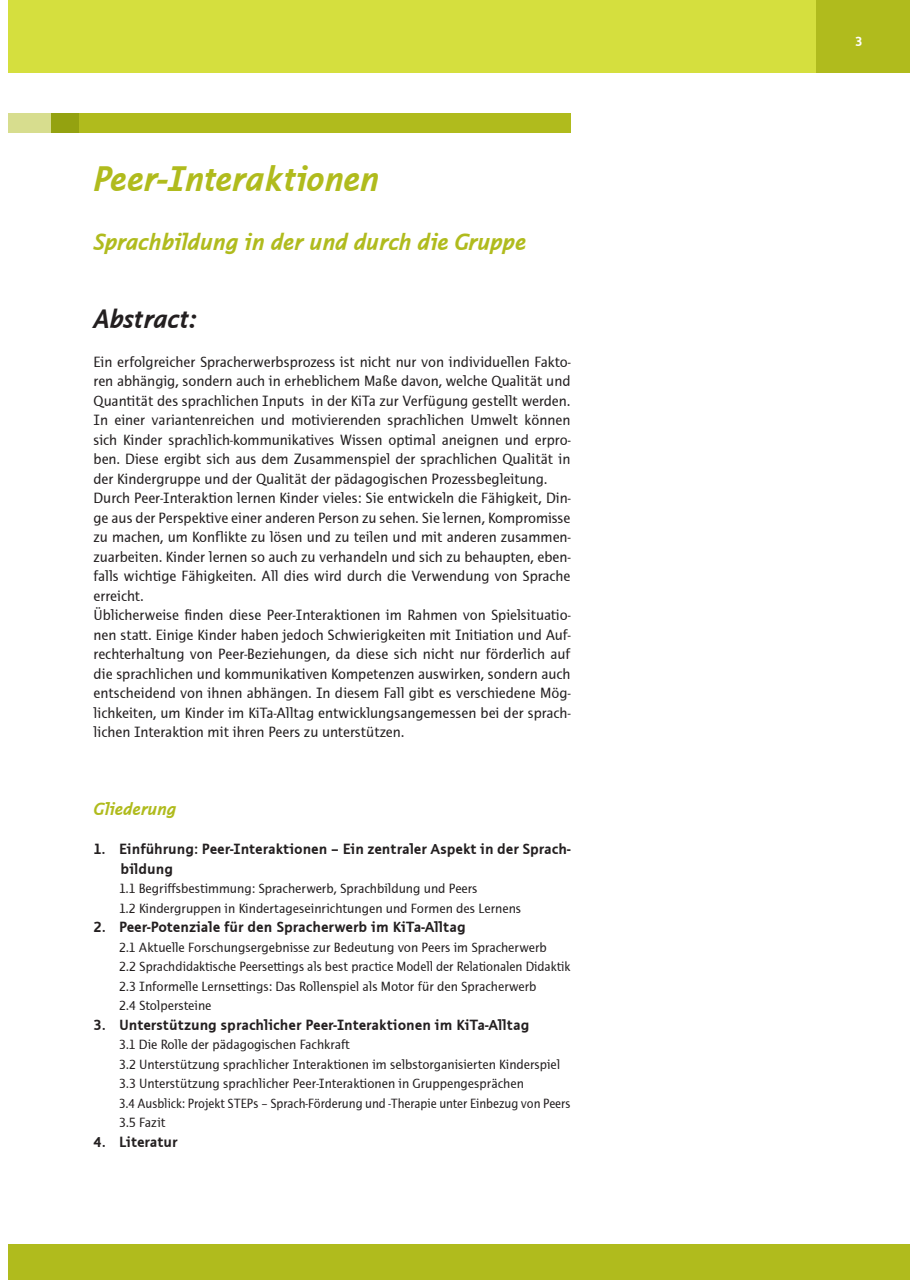
<style>
.page{position:relative;width:910px;height:1280px;background:#fff}
.page>*{position:absolute;margin:0;border:0;box-sizing:border-box;transform-origin:0 0}
.Headline_1{font:italic 700 36px "Thordis Sans EF";letter-spacing:-.015em;color:#b0bb1d}
.Headline_2{font:italic 700 27px "Thordis Sans EF";letter-spacing:-.015em;color:#231f20}
.Headline_1-2{font:italic 700 24px "Thordis Sans EF";letter-spacing:-.015em;color:#b0bb1d}
.Zwischenüberschrifte{font:italic 700 18px "Thordis Sans EF";letter-spacing:-.015em;color:#b0bb1d}
.Fließtext{font:15px/19.5px "Thordis Sans EF";color:#231f20;text-align:justify}
.Fließtext-2{font:700 15px/19.5px "Thordis Sans EF";color:#231f20}
.Fließtext-3{font:13.5px "Thordis Sans EF";color:#231f20}
.Fließtext-4{font:13.5px "Thordis Sans EF";color:#231f20;scale:.95 1}
.Seitenzahl{font:700 13.5px "Thordis Sans EF";color:#fff}
</style>
<div class="page">
<div style="left:9px;top:1244px;width:901px;height:36px;background:#b0bb1d"></div>
<div style="left:9px;top:0;width:901px;height:72px;background:#d5df3e"></div>
<div style="left:816px;top:0;width:94px;height:72px;background:#b0bb1d"></div>
<div style="left:51px;top:113px;width:519px;height:20px;background:#b0bb1d"></div>
<svg style="left:9px;top:113px;width:70px;height:20px"></svg>
<p class="Headline_1" style="left:94px;top:159px;width:287px">Peer-Interaktionen</p>
<p class="Headline_1-2" style="left:94px;top:228px;width:434px">Sprachbildung in der und durch die Gruppe</p>
<p class="Headline_2" style="left:94px;top:304px;width:105px">Abstract:</p>
<p class="Fließtext" style="left:94px;top:352px;width:478px">Ein erfolgreicher Spracherwerbsprozess ist nicht nur von individuellen Fakto&shy;ren abhängig, sondern auch in erheblichem Maße davon, welche Qualität und Quantität des sprachlichen Inputs in der KiTa zur Verfügung gestellt werden.<br>In einer variantenreichen und motivierenden sprachlichen Umwelt können sich Kinder sprachlich-kommunikatives Wissen optimal aneignen und erpro&shy;ben. Diese ergibt sich aus dem Zusammenspiel der sprachlichen Qualität in der Kindergruppe und der Qualität der pädagogischen Prozessbegleitung.</p>
<p class="Fließtext" style="left:94px;top:488px;width:478px">Durch Peer-Interaktion lernen Kinder vieles: Sie entwickeln die Fähigkeit, Din&shy;ge aus der Perspektive einer anderen Person zu sehen. Sie lernen, Kompromisse zu machen, um Konflikte zu lösen und zu teilen und mit anderen zusammen&shy;zuarbeiten. Kinder lernen so auch zu verhandeln und sich zu behaupten, eben&shy;falls wichtige Fähigkeiten. All dies wird durch die Verwendung von Sprache erreicht.</p>
<p class="Fließtext" style="left:94px;top:605px;width:478px">Üblicherweise finden diese Peer-Interaktionen im Rahmen von Spielsituatio&shy;nen statt. Einige Kinder haben jedoch Schwierigkeiten mit Initiation und Auf&shy;rechterhaltung von Peer-Beziehungen, da diese sich nicht nur förderlich auf die sprachlichen und kommunikativen Kompetenzen auswirken, sondern auch entscheidend von ihnen abhängen. In diesem Fall gibt es verschiedene Mög&shy;lichkeiten, um Kinder im KiTa-Alltag entwicklungsangemessen bei der sprach&shy;lichen Interaktion mit ihren Peers zu unterstützen.</p>
<p class="Zwischenüberschrifte" style="left:94px;top:799px;width:84px">Gliederung</p>
<p class="Fließtext-2" style="left:121px;top:839px;width:451px;text-indent:-27px">1. Einführung: Peer-Interaktionen – Ein zentraler Aspekt in der Sprach&shy;bildung</p>
<p class="Fließtext-3" style="left:119px;top:881px;width:360px">1.1 Begriffsbestimmung: Spracherwerb, Sprachbildung und Peers</p>
<p class="Fließtext-3" style="left:119px;top:901px;width:404px">1.2 Kindergruppen in Kindertageseinrichtungen und Formen des Lernens</p>
<p class="Fließtext-2" style="left:94px;top:917px;width:374px">2. Peer-Potenziale für den Spracherwerb im KiTa-Alltag</p>
<p class="Fließtext-3" style="left:119px;top:940px;width:429px">2.1 Aktuelle Forschungsergebnisse zur Bedeutung von Peers im Spracherwerb</p>
<p class="Fließtext-3" style="left:119px;top:959px;width:453px">2.2 Sprachdidaktische Peersettings als best practice Modell der Relationalen Didaktik</p>
<p class="Fließtext-3" style="left:119px;top:979px;width:419px">2.3 Informelle Lernsettings: Das Rollenspiel als Motor für den Spracherwerb</p>
<p class="Fließtext-3" style="left:119px;top:998px;width:94px">2.4 Stolpersteine</p>
<p class="Fließtext-2" style="left:94px;top:1015px;width:437px">3. Unterstützung sprachlicher Peer-Interaktionen im KiTa-Alltag</p>
<p class="Fließtext-3" style="left:119px;top:1037px;width:233px">3.1 Die Rolle der pädagogischen Fachkraft</p>
<p class="Fließtext-3" style="left:119px;top:1057px;width:443px">3.2 Unterstützung sprachlicher Interaktionen im selbstorganisierten Kinderspiel</p>
<p class="Fließtext-3" style="left:119px;top:1076px;width:406px">3.3 Unterstützung sprachlicher Peer-Interaktionen in Gruppengesprächen</p>
<p class="Fließtext-4" style="left:119px;top:1096px;width:477px">3.4 Ausblick: Projekt STEPs – Sprach-Förderung und -Therapie unter Einbezug von Peers</p>
<p class="Fließtext-3" style="left:119px;top:1115px;width:48px">3.5 Fazit</p>
<p class="Fließtext-2" style="left:94px;top:1132px;width:86px">4. Literatur</p>
<p class="Seitenzahl" style="left:855px;top:34px;width:9px">3</p>
</div>
